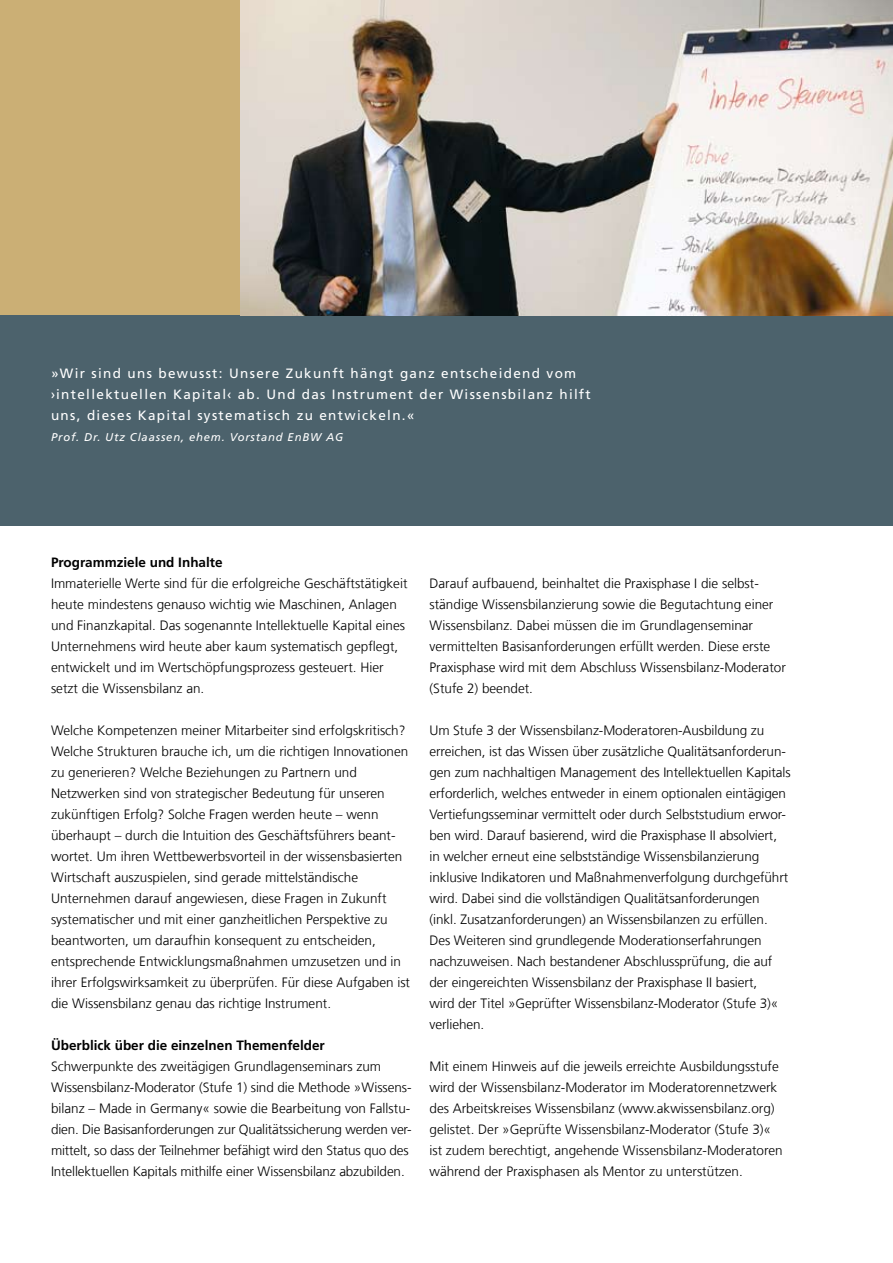
<style>
.page{position:relative;width:893px;height:1263px;background:#fff}
.page>*{position:absolute;margin:0;border:0;box-sizing:border-box;transform-origin:0 0}
.t1{font:300 13.5px/21px "Frutiger LT Com";color:#000}
.t2{font:13.5px/21px "Frutiger LT Com";letter-spacing:.1em;color:#fff}
.t3{font:700 13.5px "Frutiger LT Com";color:#000}
.t4{font:italic 11.25px "Frutiger LT Com";letter-spacing:.075em;color:#fff}
</style>
<div class="page">
<div style="left:0;top:0;width:893px;height:315px;background:#cbaf75"></div>
<div style="left:0;top:315px;width:893px;height:210px;background:#4c626c"></div>
<img style="left:240px;top:0;width:653px;height:315px">
<p class="t2" style="left:51px;top:363px;width:541px">»Wir sind uns bewusst: U nsere Zukunft hängt ganz entscheidend vom ›intellektuellen Kapital‹ ab. U nd das Instrument der Wissensbilanz hilft uns, dieses Kapital systematisch zu entwickeln.«</p>
<p class="t4" style="left:51px;top:431px;width:294px">Prof. Dr. Utz Claassen, ehem. Vorstand EnBW AG</p>
<p class="t3" style="left:51px;top:554px;width:173px">Programmziele und Inhalte</p>
<p class="t1" style="left:51px;top:573px;width:358px">Immaterielle Werte sind für die erfolgreiche Geschäftstätigkeit heute mindestens genauso wichtig wie Maschinen, Anlagen und Finanzkapital. Das sogenannte Intellektuelle Kapital eines Unternehmens wird heute aber kaum systematisch gepflegt, entwickelt und im Wertschöpfungsprozess gesteuert. Hier setzt die Wissensbilanz an.</p>
<p class="t1" style="left:51px;top:720px;width:361px">Welche Kompetenzen meiner Mitarbeiter sind erfolgskritisch?<br>Welche Strukturen brauche ich, um die richtigen Innovationen zu generieren? Welche Beziehungen zu Partnern und Netzwerken sind von strategischer Bedeutung für unseren zukünftigen Erfolg? Solche Fragen werden heute – wenn überhaupt – durch die Intuition des Geschäftsführers beant&shy;wortet. Um ihren Wettbewerbsvorteil in der wissensbasierten Wirtschaft auszuspielen, sind gerade mittelständische Unternehmen darauf angewiesen, diese Fragen in Zukunft systematischer und mit einer ganzheitlichen Perspektive zu beantworten, um daraufhin konsequent zu entscheiden, entsprechende Entwicklungsmaßnahmen umzusetzen und in ihrer Erfolgswirksamkeit zu überprüfen. Für diese Aufgaben ist die Wissensbilanz genau das richtige Instrument.</p>
<p class="t3" style="left:51px;top:1038px;width:275px">Überblick über die einzelnen Themenfelder</p>
<p class="t1" style="left:51px;top:1056px;width:362px">Schwerpunkte des zweitägigen Grundlagenseminars zum Wissensbilanz-Moderator (Stufe 1) sind die Methode »Wissens&shy;bilanz – Made in Germany« sowie die Bearbeitung von Fallstu&shy;dien. Die Basisanforderungen zur Qualitätssicherung werden ver&shy;mittelt, so dass der Teilnehmer befähigt wird den Status quo des Intellektuellen Kapitals mithilfe einer Wissensbilanz abzubilden.</p>
<p class="t1" style="left:429px;top:573px;width:358px">Darauf aufbauend, beinhaltet die Praxisphase I die selbst&shy;ständige Wissensbilanzierung sowie die Begutachtung einer Wissensbilanz. Dabei müssen die im Grundlagenseminar vermittelten Basisanforderungen erfüllt werden. Diese erste Praxisphase wird mit dem Abschluss Wissensbilanz-Moderator (Stufe 2) beendet.</p>
<p class="t1" style="left:429px;top:720px;width:363px">Um Stufe 3 der Wissensbilanz-Moderatoren-Ausbildung zu erreichen, ist das Wissen über zusätzliche Qualitätsanforderun&shy;gen zum nachhaltigen Management des Intellektuellen Kapitals erforderlich, welches entweder in einem optionalen eintägigen Vertiefungsseminar vermittelt oder durch Selbststudium erwor&shy;ben wird. Darauf basierend, wird die Praxisphase II absolviert, in welcher erneut eine selbstständige Wissensbilanzierung inklusive Indikatoren und Maßnahmenverfolgung durchgeführt wird. Dabei sind die vollständigen Qualitätsanforderungen<br>(inkl. Zusatzanforderungen) an Wissensbilanzen zu erfüllen.<br>Des Weiteren sind grundlegende Moderationserfahrungen nachzuweisen. Nach bestandener Abschlussprüfung, die auf der eingereichten Wissensbilanz der Praxisphase II basiert,<br>wird der Titel »Geprüfter Wissensbilanz-Moderator (Stufe 3)« verliehen.</p>
<p class="t1" style="left:429px;top:1056px;width:355px">Mit einem Hinweis auf die jeweils erreichte Ausbildungsstufe wird der Wissensbilanz-Moderator im Moderatorennetzwerk des Arbeitskreises Wissensbilanz (www.akwissensbilanz.org) gelistet. Der »Geprüfte Wissensbilanz-Moderator (Stufe 3)« ist zudem berechtigt, angehende Wissensbilanz-Moderatoren während der Praxisphasen als Mentor zu unterstützen.</p>
</div>
